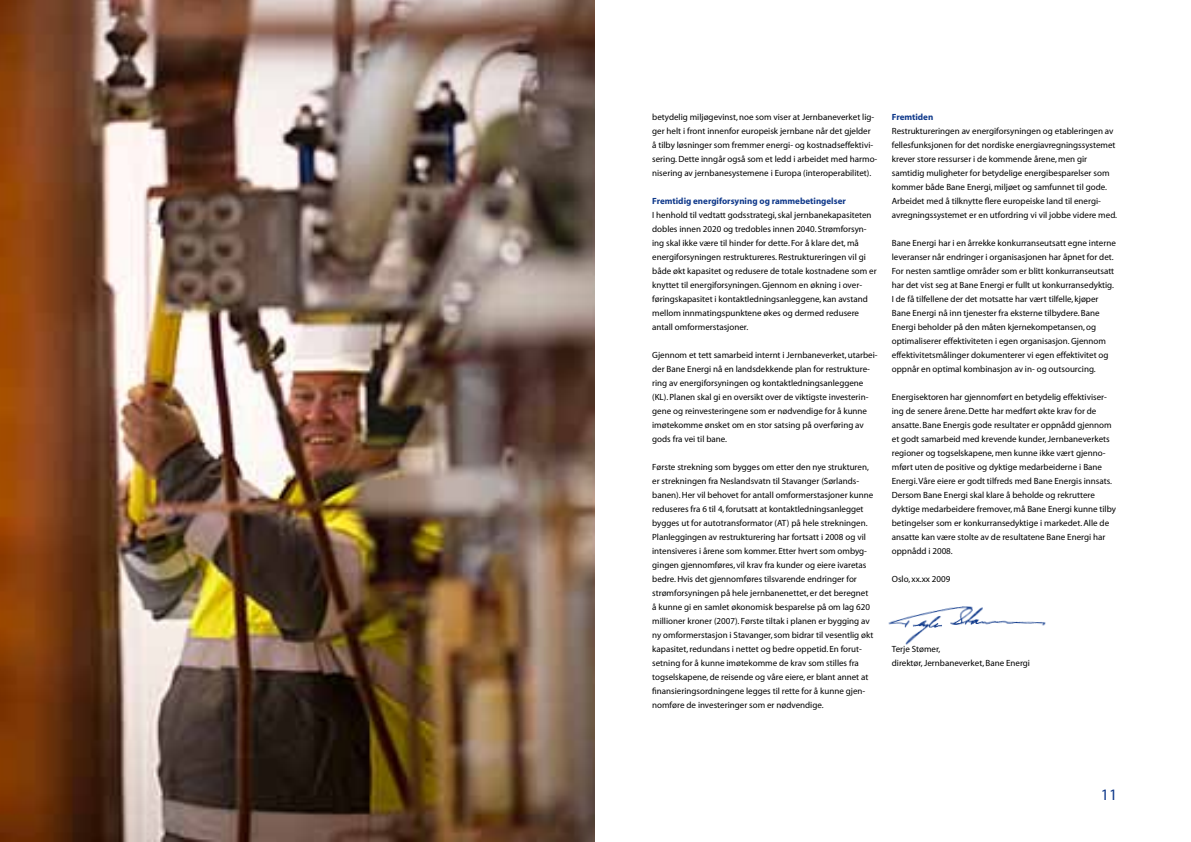
<style>
.page{position:relative;width:1191px;height:842px;background:#fff}
.page>*{position:absolute;margin:0;border:0;box-sizing:border-box;transform-origin:0 0}
.t1{font:16px "Myriad";color:#0e388a}
.t2{font:9px/14px "Myriad";color:#000}
.t3{font:700 9px "Myriad";color:#0e388a}
</style>
<div class="page">
<img style="left:888px;top:606px;width:158px;height:39px">
<img style="left:0;top:0;width:595px;height:841px">
<p class="t2" style="left:652px;top:110px;width:227px">betydelig miljøgevinst, noe som viser at Jernbaneverket lig&shy;ger helt i front innenfor europeisk jernbane når det gjelder<br>å tilby løsninger som fremmer energi- og kostnadseffektivi&shy;sering. Dette inngår også som et ledd i arbeidet med harmo&shy;nisering av jernbanesystemene i Europa (interoperabilitet).</p>
<p class="t3" style="left:652px;top:196px;width:195px">Fremtidig energiforsyning og rammebetingelser</p>
<p class="t2" style="left:652px;top:208px;width:226px">I henhold til vedtatt godsstrategi, skal jernbanekapasiteten dobles innen 2020 og tredobles innen 2040. Strømforsyn&shy;ing skal ikke være til hinder for dette. For å klare det, må energiforsyningen restruktureres. Restruktureringen vil gi både økt kapasitet og redusere de totale kostnadene som er knyttet til energiforsyningen. Gjennom en økning i over&shy;føringskapasitet i kontaktledningsanleggene, kan avstand mellom innmatingspunktene økes og dermed redusere antall omformerstasjoner.</p>
<p class="t2" style="left:652px;top:348px;width:227px">Gjennom et tett samarbeid internt i Jernbaneverket, utarbei&shy;der Bane Energi nå en landsdekkende plan for restrukture&shy;ring av energiforsyningen og kontaktledningsanleggene (KL). Planen skal gi en oversikt over de viktigste investerin&shy;gene og reinvesteringene som er nødvendige for å kunne imøtekomme ønsket om en stor satsing på overføring av gods fra vei til bane.</p>
<p class="t2" style="left:652px;top:460px;width:223px">Første strekning som bygges om etter den nye strukturen, er strekningen fra Neslandsvatn til Stavanger (Sørlands&shy;banen). Her vil behovet for antall omformerstasjoner kunne reduseres fra 6 til 4, forutsatt at kontaktledningsanlegget bygges ut for autotransformator (AT) på hele strekningen.<br>Planleggingen av restrukturering har fortsatt i 2008 og vil intensiveres i årene som kommer. Etter hvert som ombyg&shy;gingen gjennomføres, vil krav fra kunder og eiere ivaretas bedre. Hvis det gjennomføres tilsvarende endringer for strømforsyningen på hele jernbanenettet, er det beregnet å kunne gi en samlet økonomisk besparelse på om lag 620 millioner kroner (2007). Første tiltak i planen er bygging av ny omformerstasjon i Stavanger, som bidrar til vesentlig økt kapasitet, redundans i nettet og bedre oppetid. En forut&shy;setning for å kunne imøtekomme de krav som stilles fra togselskapene, de reisende og våre eiere, er blant annet at finansieringsordningene legges til rette for å kunne gjen&shy;nomføre de investeringer som er nødvendige.</p>
<p class="t3" style="left:891px;top:112px;width:43px">Fremtiden</p>
<p class="t2" style="left:891px;top:125px;width:227px">Restruktureringen av energiforsyningen og etableringen av fellesfunksjonen for det nordiske energiavregningssystemet krever store ressurser i de kommende årene, men gir samtidig muligheter for betydelige energibesparelser som kommer både Bane Energi, miljøet og samfunnet til gode.<br>Arbeidet med å tilknytte flere europeiske land til energi&shy;avregningssystemet er en utfordring vi vil jobbe videre med.</p>
<p class="t2" style="left:891px;top:237px;width:226px">Bane Energi har i en årrekke konkurranseutsatt egne interne leveranser når endringer i organisasjonen har åpnet for det.<br>For nesten samtlige områder som er blitt konkurranseutsatt har det vist seg at Bane Energi er fullt ut konkurransedyktig.<br>I de få tilfellene der det motsatte har vært tilfelle, kjøper Bane Energi nå inn tjenester fra eksterne tilbydere. Bane Energi beholder på den måten kjernekompetansen, og optimaliserer effektiviteten i egen organisasjon. Gjennom effektivitetsmålinger dokumenterer vi egen effektivitet og oppnår en optimal kombinasjon av in- og outsourcing.</p>
<p class="t2" style="left:891px;top:391px;width:226px">Energisektoren har gjennomført en betydelig effektiviser&shy;ing de senere årene. Dette har medført økte krav for de ansatte. Bane Energis gode resultater er oppnådd gjennom et godt samarbeid med krevende kunder, Jernbaneverkets regioner og togselskapene, men kunne ikke vært gjenno&shy;mført uten de positive og dyktige medarbeiderne i Bane Energi. Våre eiere er godt tilfreds med Bane Energis innsats.<br>Dersom Bane Energi skal klare å beholde og rekruttere dyktige medarbeidere fremover, må Bane Energi kunne tilby betingelser som er konkurransedyktige i markedet. Alle de ansatte kan være stolte av de resultatene Bane Energi har oppnådd i 2008.</p>
<p class="t2" style="left:891px;top:573px;width:60px">Oslo, xx.xx 2009</p>
<p class="t2" style="left:891px;top:643px;width:140px">Terje Stømer,<br>direktør, Jernbaneverket, Bane Energi</p>
<h1 class="t1" style="left:1100px;top:787px;width:18px">11</h1>
</div>
